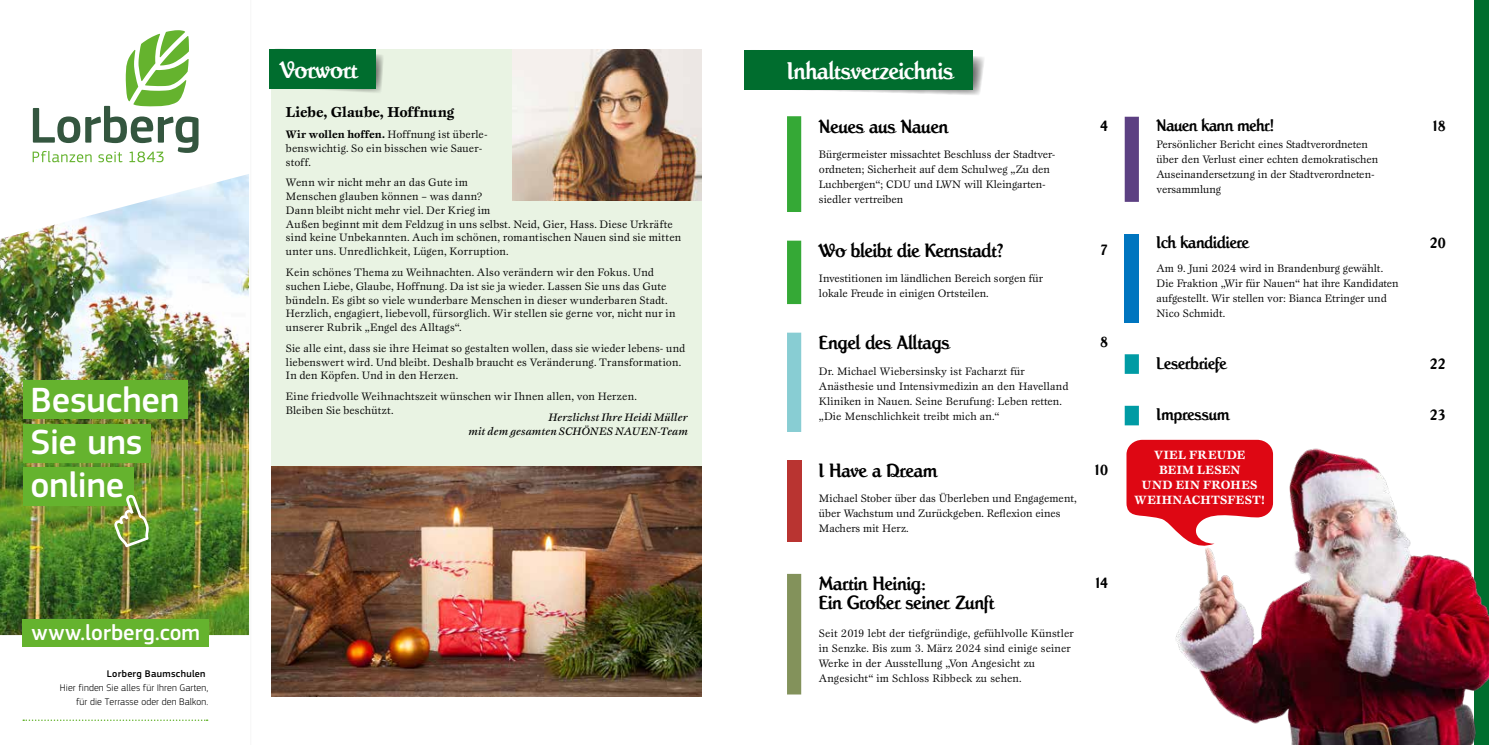
<style>
.page{position:relative;width:1489px;height:745px;background:#fff}
.page>*{position:absolute;margin:0;border:0;box-sizing:border-box;transform-origin:0 0}
.t1{font:500 36.38px/42.4px "PF Square Sans Pro";letter-spacing:-.005em;color:#fff}
.t2{font:25px "Rochefort Pro";letter-spacing:-.01em;color:#fff}
.t3{font:500 22.5px "PF Square Sans Pro";color:#fff}
.t4{font:20px/18.5px "Rochefort Pro";letter-spacing:-.005em;color:#000}
.t5{font:17.5px "Rochefort Pro";letter-spacing:-.01em;color:#000}
.t6{font:700 15px "Esprit SB";letter-spacing:-.005em;color:#000}
.t7{font:700 12.5px/15px "Esprit SB";letter-spacing:.02em;color:#fff;text-align:center}
.t8{font:11.25px/15px "Esprit SB";color:#000}
.t9{font:11.25px/13.4px "Esprit SB Med Ita";letter-spacing:.015em;color:#000;text-align:right}
.t10{font:300 10px/13.8px "PF Square Sans Pro";letter-spacing:.01em;color:#000;text-align:right}
.t11{font:500 10px "PF Square Sans Pro";letter-spacing:.03em;color:#000}
.s1{font-weight:700}
</style>
<div class="page">
<div style="left:272px;top:49px;width:430px;height:646px;background:#e9f3e3"></div>
<img style="left:512px;top:50px;width:190px;height:150px">
<div style="left:1474px;top:0;width:14px;height:744px;background:#006d2e"></div>
<svg style="left:276px;top:48px;width:107px;height:45px"></svg>
<div style="left:269px;top:49px;width:107px;height:40px;background:#006d2e"></div>
<svg style="left:744px;top:56px;width:240px;height:39px"></svg>
<div style="left:744px;top:50px;width:229px;height:39px;background:#006d2e"></div>
<img style="left:0;top:174px;width:249px;height:460px">
<div style="left:22px;top:618px;width:186px;height:28px;background:#65b32e"></div>
<div style="left:24px;top:380px;width:164px;height:39px;background:#65b32e"></div>
<div style="left:24px;top:423px;width:127px;height:39px;background:#65b32e"></div>
<div style="left:24px;top:467px;width:110px;height:38px;background:#65b32e"></div>
<svg style="left:23px;top:719px;width:185px;height:1px"></svg>
<img style="left:114px;top:494px;width:35px;height:53px">
<svg style="left:33px;top:30px;width:165px;height:132px"></svg>
<img style="left:271px;top:466px;width:431px;height:229px">
<img style="left:1124px;top:407px;width:364px;height:337px">
<svg style="left:787px;top:116px;width:14px;height:96px"></svg>
<svg style="left:787px;top:240px;width:15px;height:192px"></svg>
<svg style="left:787px;top:332px;width:14px;height:99px"></svg>
<div style="left:787px;top:460px;width:14px;height:81px;background:#b93431"></div>
<div style="left:787px;top:573px;width:14px;height:121px;background:#83925b"></div>
<svg style="left:1124px;top:117px;width:14px;height:85px"></svg>
<div style="left:1124px;top:234px;width:14px;height:88px;background:#0075bf"></div>
<svg style="left:1124px;top:354px;width:14px;height:71px"></svg>
<svg style="left:1126px;top:439px;width:146px;height:111px"></svg>
<h1 class="t1" style="left:30px;top:379px;width:150px">Besuchen<br>Sie uns online</h1>
<h3 class="t3" style="left:32px;top:618px;width:170px">www.lorberg.com</h3>
<p class="t11" style="left:107px;top:667px;width:100px">Lorberg Baumschulen</p>
<p class="t10" style="left:60px;top:680px;width:150px">Hier finden Sie alles für Ihren Garten, für die Terrasse oder den Balkon.</p>
<h2 class="t2" style="left:280px;top:56px;width:79px">Vorwort</h2>
<h2 class="t2" style="left:787px;top:56px;width:168px">Inhaltsverzeichnis</h2>
<h3 class="t6" style="left:286px;top:104px;width:170px">Liebe, Glaube, Hoffnung</h3>
<p class="t8" style="left:286px;top:127px;width:203px;line-height:13.8px"><span class="s1">Wir wollen hoffen.</span> Hoffnung ist überle&shy;benswichtig. So ein bisschen wie Sauer&shy;stoff.</p>
<p class="t8" style="left:286px;top:176px;width:397px;line-height:13.8px">Wenn wir nicht mehr an das Gute im<br>Menschen glauben können – was dann?<br>Dann bleibt nicht mehr viel. Der Krieg im<br>Außen beginnt mit dem Feldzug in uns selbst. Neid, Gier, Hass. Diese Urkräfte sind keine Unbekannten. Auch im schönen, romantischen Nauen sind sie mitten unter uns. Unredlichkeit, Lügen, Korruption.</p>
<p class="t8" style="left:286px;top:265px;width:391px;line-height:13.8px">Kein schönes Thema zu Weihnachten. Also verändern wir den Fokus. Und suchen Liebe, Glaube, Hoffnung. Da ist sie ja wieder. Lassen Sie uns das Gute bündeln. Es gibt so viele wunderbare Menschen in dieser wunderbaren Stadt.<br>Herzlich, engagiert, liebevoll, fürsorglich. Wir stellen sie gerne vor, nicht nur in unserer Rubrik „Engel des Alltags“.</p>
<p class="t8" style="left:286px;top:341px;width:401px;line-height:13.8px">Sie alle eint, dass sie ihre Heimat so gestalten wollen, dass sie wieder lebens- und liebenswert wird. Und bleibt. Deshalb braucht es Veränderung. Transformation.<br>In den Köpfen. Und in den Herzen.</p>
<p class="t8" style="left:286px;top:389px;width:352px;line-height:13.8px">Eine friedvolle Weihnachtszeit wünschen wir Ihnen allen, von Herzen.<br>Bleiben Sie beschützt.</p>
<p class="t9" style="left:468px;top:410px;width:221px">Herzlichst Ihre Heidi Müller<br>mit dem gesamten SCHÖNES NAUEN-Team</p>
<h3 class="t4" style="left:819px;top:117px;width:131px">Neues aus Nauen</h3>
<h3 class="t5" style="left:1100px;top:115px;width:9px">4</h3>
<p class="t8" style="left:819px;top:147px;width:238px">Bürgermeister missachtet Beschluss der Stadtver&shy;ordneten; Sicherheit auf dem Schulweg „Zu den Luchbergen“; CDU und LWN will Kleingarten&shy;siedler vertreiben</p>
<h3 class="t4" style="left:819px;top:241px;width:186px">Wo bleibt die Kernstadt?</h3>
<h3 class="t5" style="left:1100px;top:239px;width:9px">7</h3>
<p class="t8" style="left:819px;top:271px;width:226px">Investitionen im ländlichen Bereich sorgen für lokale Freude in einigen Ortsteilen.</p>
<h3 class="t4" style="left:819px;top:333px;width:132px">Engel des Alltags</h3>
<h3 class="t5" style="left:1100px;top:331px;width:9px">8</h3>
<p class="t8" style="left:819px;top:363px;width:251px">Dr. Michael Wiebersinsky ist Facharzt für Anästhesie und Intensivmedizin an den Havelland Kliniken in Nauen. Seine Berufung: Leben retten. „Die Menschlichkeit treibt mich an.“</p>
<h3 class="t4" style="left:819px;top:461px;width:120px">I Have a Dream</h3>
<h3 class="t5" style="left:1093px;top:459px;width:16px">10</h3>
<p class="t8" style="left:819px;top:491px;width:259px">Michael Stober über das Überleben und Engagement, über Wachstum und Zurückgeben. Reflexion eines<br>Machers mit Herz.</p>
<h3 class="t4" style="left:819px;top:574px;width:178px">Martin Heinig:<br>Ein Großer seiner Zunft</h3>
<h3 class="t5" style="left:1093px;top:572px;width:16px">14</h3>
<p class="t8" style="left:819px;top:625px;width:256px">Seit 2019 lebt der tiefgründige, gefühlvolle Künstler in Senzke. Bis zum 3. März 2024 sind einige seiner Werke in der Ausstellung „Von Angesicht zu Angesicht“ im Schloss Ribbeck zu sehen.</p>
<h3 class="t5" style="left:1156px;top:115px;width:119px">Nauen kann mehr!</h3>
<h3 class="t5" style="left:1430px;top:115px;width:16px">18</h3>
<p class="t8" style="left:1156px;top:137px;width:223px">Persönlicher Bericht eines Stadtverordneten über den Verlust einer echten demokratischen Auseinandersetzung in der Stadtverordneten&shy;versammlung</p>
<h3 class="t5" style="left:1156px;top:232px;width:94px">Ich kandidiere</h3>
<h3 class="t5" style="left:1429px;top:232px;width:17px">20</h3>
<p class="t8" style="left:1156px;top:261px;width:243px">Am 9. Juni 2024 wird in Brandenburg gewählt.<br>Die Fraktion „Wir für Nauen“ hat ihre Kandidaten aufgestellt. Wir stellen vor: Bianca Etringer und Nico Schmidt.</p>
<h3 class="t5" style="left:1156px;top:353px;width:71px">Leserbriefe</h3>
<h3 class="t5" style="left:1429px;top:353px;width:17px">22</h3>
<h3 class="t5" style="left:1156px;top:404px;width:74px">Impressum</h3>
<h3 class="t5" style="left:1429px;top:404px;width:17px">23</h3>
<p class="t7" style="left:1134px;top:447px;width:132px">VIEL FREUDE<br>BEIM LESEN<br>UND EIN FROHES<br>WEIHNACHTSFEST!</p>
</div>
